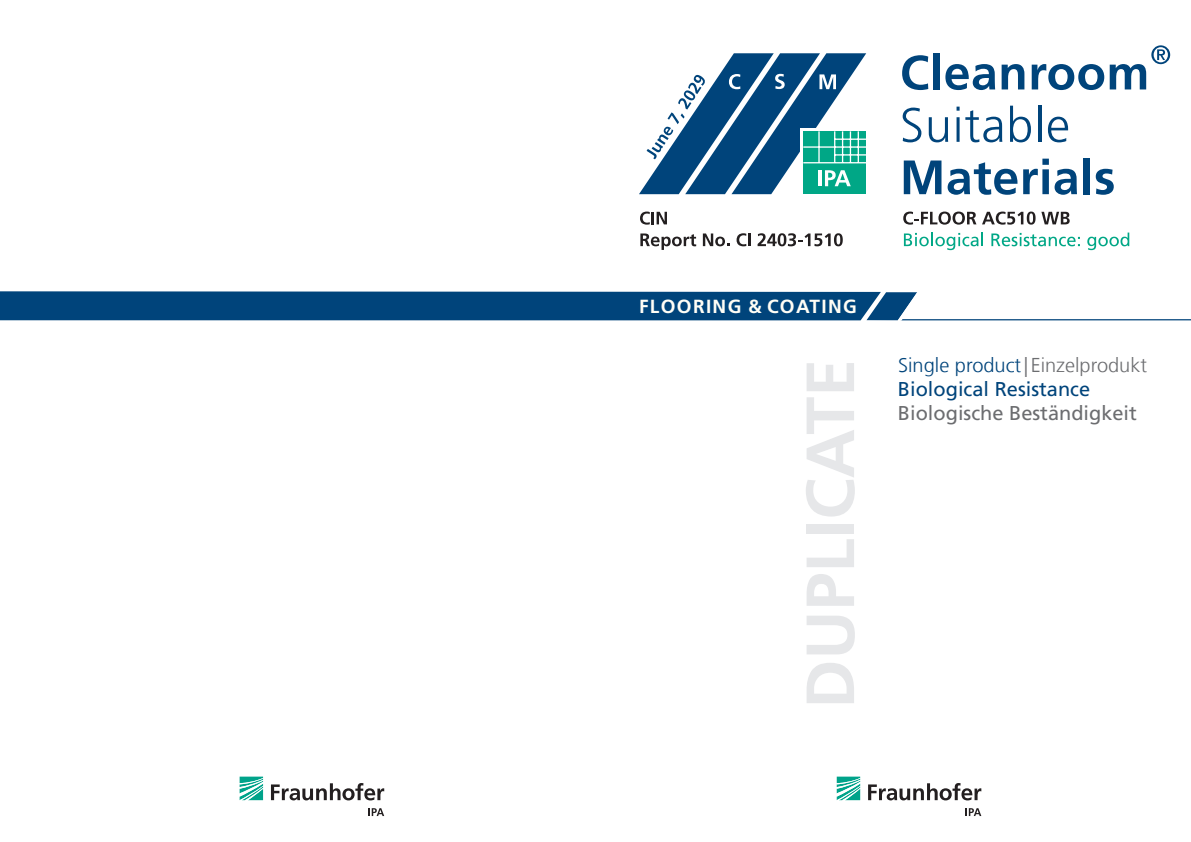
<style>
.page{position:relative;width:1191px;height:842px;background:#fff}
.page>*{position:absolute;margin:0;border:0;box-sizing:border-box;transform-origin:0 0}
.t1{font:700 68px "Frutiger LT Com";color:#e6e7e9}
.t2{font:20px/24px "Frutiger LT Com";color:#00447b}
.t3{font:20px "Frutiger LT Com";color:#6c6d70}
.t4{font:700 19px "Frutiger LT Com";letter-spacing:.07em;color:#fffef6}
.s1{font-weight:300}
.s2{font-weight:300;color:#6c6d70}
</style>
<div class="page">
<svg style="left:240px;top:777px;width:23px;height:23px"></svg>
<svg style="left:271px;top:783px;width:113px;height:17px"></svg>
<svg style="left:368px;top:808px;width:16px;height:8px"></svg>
<svg style="left:836px;top:777px;width:24px;height:23px"></svg>
<svg style="left:868px;top:783px;width:113px;height:17px"></svg>
<svg style="left:965px;top:808px;width:16px;height:8px"></svg>
<hr style="left:900px;top:319px;width:291px;height:1px;background:#00447b">
<svg style="left:0;top:291px;width:922px;height:30px;background:#104f83"></svg>
<svg style="left:903px;top:161px;width:38px;height:33px"></svg>
<svg style="left:947px;top:162px;width:70px;height:33px"></svg>
<svg style="left:1023px;top:159px;width:54px;height:36px"></svg>
<div style="left:1083px;top:158px;width:7px;height:36px;background:#00447b"></div>
<svg style="left:1095px;top:169px;width:18px;height:26px"></svg>
<svg style="left:902px;top:108px;width:19px;height:34px"></svg>
<svg style="left:928px;top:117px;width:20px;height:25px"></svg>
<svg style="left:956px;top:107px;width:3px;height:35px"></svg>
<svg style="left:965px;top:110px;width:37px;height:32px"></svg>
<svg style="left:1010px;top:106px;width:21px;height:36px"></svg>
<hr style="left:1038px;top:106px;width:3px;height:36px;background:#00447b">
<svg style="left:1048px;top:117px;width:20px;height:25px"></svg>
<svg style="left:902px;top:55px;width:26px;height:35px"></svg>
<div style="left:933px;top:53px;width:6px;height:36px;background:#00447b"></div>
<svg style="left:945px;top:64px;width:50px;height:26px"></svg>
<svg style="left:1001px;top:64px;width:23px;height:25px"></svg>
<svg style="left:1031px;top:45px;width:139px;height:45px"></svg>
<svg style="left:640px;top:212px;width:27px;height:13px"></svg>
<svg style="left:640px;top:233px;width:56px;height:17px"></svg>
<svg style="left:703px;top:233px;width:26px;height:13px"></svg>
<svg style="left:736px;top:233px;width:14px;height:13px"></svg>
<svg style="left:757px;top:233px;width:85px;height:13px"></svg>
<svg style="left:903px;top:212px;width:73px;height:13px"></svg>
<svg style="left:982px;top:212px;width:53px;height:13px"></svg>
<svg style="left:1041px;top:212px;width:28px;height:12px"></svg>
<svg style="left:904px;top:233px;width:79px;height:17px"></svg>
<svg style="left:991px;top:233px;width:89px;height:13px"></svg>
<svg style="left:1087px;top:233px;width:42px;height:17px"></svg>
<svg style="left:639px;top:53px;width:227px;height:141px"></svg>
<p class="t4" style="left:639px;top:295px;width:219px">FLOORING &amp; COATING</p>
<h1 class="t1" style="left:790px;top:709px;width:351px;rotate:-90deg">DUPLICATE</h1>
<p class="t2" style="left:898px;top:353px;width:250px"><span class="s1">Single product</span><span class="s2">|Einzelprodukt<br></span>Biological Resistance</p>
<p class="t3" style="left:898px;top:401px;width:240px">Biologische Beständigkeit</p>
</div>
